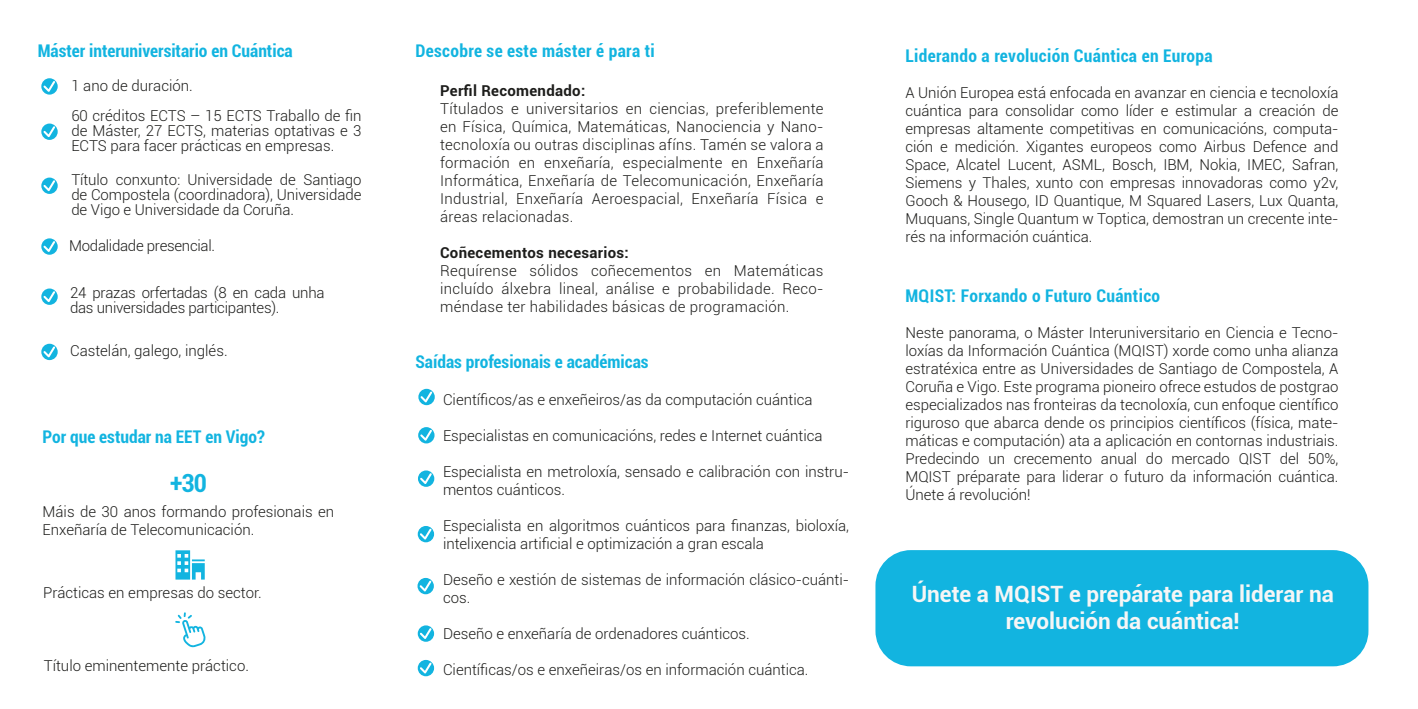
<style>
.page{position:relative;width:1418px;height:709px;background:#fff}
.page>*{position:absolute;margin:0;border:0;box-sizing:border-box;transform-origin:0 0}
.t1{font:700 condensed 25px "Roboto";color:#12b4e0}
.t2{font:700 22.5px/27px "Roboto";color:#f6f6f6;text-align:center}
.t3{font:700 condensed 17.5px "Roboto";letter-spacing:.01em;color:#12b4e0}
.t4{font:300 15px/18px "Roboto";color:#1d1d1b}
.t5{font:700 15px "Roboto";letter-spacing:.02em;color:#1d1d1b}
.t6{font:300 15px "Roboto";letter-spacing:-.02em;color:#1d1d1b}
</style>
<div class="page">
<svg style="left:41px;top:78px;width:17px;height:17px"></svg>
<svg style="left:41px;top:123px;width:17px;height:17px"></svg>
<svg style="left:41px;top:177px;width:17px;height:17px"></svg>
<svg style="left:41px;top:238px;width:17px;height:17px"></svg>
<svg style="left:41px;top:288px;width:17px;height:17px"></svg>
<svg style="left:41px;top:344px;width:17px;height:16px"></svg>
<svg style="left:175px;top:612px;width:31px;height:35px"></svg>
<svg style="left:175px;top:550px;width:30px;height:29px"></svg>
<svg style="left:418px;top:389px;width:17px;height:16px"></svg>
<svg style="left:418px;top:427px;width:16px;height:16px"></svg>
<svg style="left:418px;top:470px;width:16px;height:17px"></svg>
<svg style="left:418px;top:526px;width:16px;height:16px"></svg>
<svg style="left:417px;top:578px;width:17px;height:16px"></svg>
<svg style="left:418px;top:625px;width:16px;height:16px"></svg>
<svg style="left:418px;top:660px;width:16px;height:16px"></svg>
<div style="left:875px;top:550px;width:493px;height:116px;background:#12b4e0;border-radius:35px"></div>
<p class="t3" style="left:415px;top:38px;width:241px">Descobre se este máster é para ti</p>
<p class="t3" style="left:38px;top:38px;width:256px">Máster interuniversitario en Cuántica</p>
<p class="t3" style="left:905px;top:44px;width:309px">Liderando a revolución Cuántica en Europa</p>
<p class="t4" style="left:905px;top:83px;width:434px;text-align:justify">A Unión Europea está enfocada en avanzar en ciencia e tecnoloxía cuántica para consolidar como líder e estimular a creación de empresas altamente competitivas en comunicacións, computa&shy;ción e medición. Xigantes europeos como Airbus Defence and Space, Alcatel Lucent, ASML, Bosch, IBM, Nokia, IMEC, Safran, Siemens y Thales, xunto con empresas innovadoras como y2v, Gooch &amp; Housego, ID Quantique, M Squared Lasers, Lux Quanta, Muquans, Single Quantum w Toptica, demostran un crecente inte&shy;rés na información cuántica.</p>
<p class="t4" style="left:71px;top:71px;width:291px;line-height:29.5px">1 ano de duración.<br>60 créditos ECTS – 15 ECTS Traballo de fin</p>
<p class="t4" style="left:71px;top:122px;width:291px;line-height:15px">de Máster, 27 ECTS, materias optativas e 3<br>ECTS para facer prácticas en empresas.</p>
<p class="t4" style="left:71px;top:171px;width:292px;line-height:15px;text-align:justify">Título conxunto: Universidade de Santiago de Compostela (coordinadora), Universidade de Vigo e Universidade da Coruña.</p>
<p class="t6" style="left:69px;top:235px;width:147px">Modalidade presencial.</p>
<p class="t4" style="left:70px;top:284px;width:256px;line-height:15px">24 prazas orfertadas (8 en cada unha das universidades participantes).</p>
<p class="t5" style="left:440px;top:80px;width:147px">Perfil Recomendado:</p>
<p class="t4" style="left:440px;top:99px;width:385px;text-align:justify">Títulados e universitarios en ciencias, preferiblemente en Física, Química, Matemáticas, Nanociencia y Nano&shy;tecnoloxía ou outras disciplinas afíns. Tamén se valora a formación en enxeñaría, especialmente en Enxeñaría Informática, Enxeñaría de Telecomunicación, Enxeñaría Industrial, Enxeñaría Aeroespacial, Enxeñaría Física e áreas relacionadas.</p>
<p class="t5" style="left:440px;top:242px;width:190px">Coñecementos necesarios:</p>
<p class="t4" style="left:440px;top:261px;width:385px;text-align:justify">Requírense sólidos coñecementos en Matemáticas incluído álxebra lineal, análise e probabilidade. Reco&shy;méndase ter habilidades básicas de programación.</p>
<p class="t3" style="left:905px;top:284px;width:256px">MQIST: Forxando o Futuro Cuántico</p>
<p class="t4" style="left:905px;top:323px;width:434px;text-align:justify">Neste panorama, o Máster Interuniversitario en Ciencia e Tecno&shy;loxías da Información Cuántica (MQIST) xorde como unha alianza estratéxica entre as Universidades de Santiago de Compostela, A Coruña e Vigo. Este programa pioneiro ofrece estudos de postgrao especializados nas fronteiras da tecnoloxía, cun enfoque científico riguroso que abarca dende os principios científicos (física, mate&shy;máticas e computación) ata a aplicación en contornas industriais.<br>Predecindo un crecemento anual do mercado QIST del 50%, MQIST préparate para liderar o futuro da información cuántica.<br>Únete á revolución!</p>
<p class="t4" style="left:70px;top:341px;width:159px">Castelán, galego, inglés.</p>
<p class="t3" style="left:415px;top:350px;width:235px">Saídas profesionais e académicas</p>
<p class="t4" style="left:443px;top:390px;width:371px">Científicos/as e enxeñeiros/as da computación cuántica</p>
<p class="t4" style="left:443px;top:426px;width:381px">Especialistas en comunicacións, redes e Internet cuántica</p>
<p class="t4" style="left:443px;top:462px;width:407px">Especialista en metroloxía, sensado e calibración con instru&shy;mentos cuánticos.</p>
<p class="t4" style="left:443px;top:516px;width:407px">Especialista en algoritmos cuánticos para finanzas, bioloxía, intelixencia artificial e optimización a gran escala</p>
<p class="t4" style="left:443px;top:570px;width:407px">Deseño e xestión de sistemas de información clásico-cuánti&shy;cos.</p>
<p class="t4" style="left:443px;top:624px;width:308px">Deseño e enxeñaría de ordenadores cuánticos.</p>
<p class="t4" style="left:443px;top:660px;width:367px">Científicas/os e enxeñeiras/os en información cuántica.</p>
<p class="t3" style="left:43px;top:425px;width:224px">Por que estudar na EET en Vigo?</p>
<h1 class="t1" style="left:170px;top:465px;width:38px">+30</h1>
<p class="t4" style="left:43px;top:502px;width:293px">Máis de 30 anos formando profesionais en<br>Enxeñaría de Telecomunicación.</p>
<h2 class="t2" style="left:911px;top:580px;width:423px">Únete a MQIST e prepárate para liderar na revolución da cuántica!</h2>
<p class="t4" style="left:43px;top:582px;width:220px">Prácticas en empresas do sector.</p>
<p class="t4" style="left:44px;top:656px;width:207px">Título eminentemente práctico.</p>
</div>
